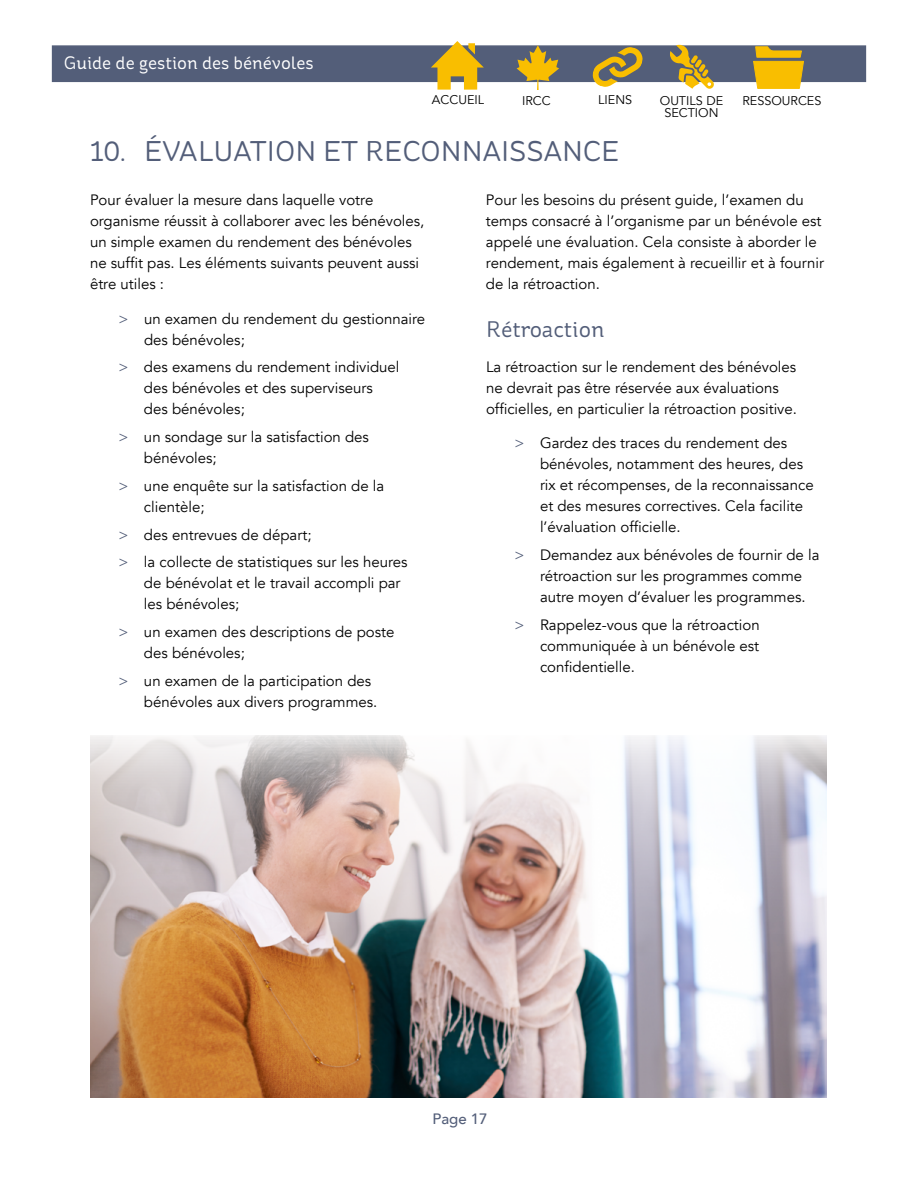
<style>
.page{position:relative;width:918px;height:1188px;background:#fff}
.page>*{position:absolute;margin:0;border:0;box-sizing:border-box;transform-origin:0 0}
.t1{font:28.5px "St Ryde";color:#535e79}
.t2{font:22.5px "St Ryde";color:#535e79}
.t3{font:18px "St Ryde";color:#fff}
.t4{font:15px/21px "Avenir";color:#000}
.t5{font:500 15px "Avenir";color:#535e79}
.t6{font:12.6px "Avenir";color:#000}
.s1{color:#535e79}
</style>
<div class="page">
<div style="left:52px;top:45px;width:814px;height:37px;background:#535e79;border:2px solid #535e79"></div>
<svg style="left:753px;top:46px;width:51px;height:43px"></svg>
<svg style="left:517px;top:45px;width:42px;height:45px"></svg>
<svg style="left:591px;top:45px;width:53px;height:42px"></svg>
<svg style="left:431px;top:41px;width:53px;height:49px"></svg>
<svg style="left:670px;top:45px;width:44px;height:44px"></svg>
<img style="left:90px;top:735px;width:737px;height:363px">
<p class="t3" style="left:64px;top:52px;width:252px">Guide de gestion des bénévoles</p>
<p class="t6" style="left:432px;top:92px;width:54px">ACCUEIL</p>
<p class="t6" style="left:522px;top:93px;width:30px">IRCC</p>
<p class="t6" style="left:598px;top:92px;width:35px">LIENS</p>
<p class="t6" style="left:660px;top:93px;width:65px">OUTILS DE</p>
<p class="t6" style="left:742px;top:93px;width:80px">RESSOURCES</p>
<p class="t6" style="left:664px;top:105px;width:56px">SECTION</p>
<h1 class="t1" style="left:90px;top:135px;width:531px">10. ÉVALUATION ET RECONNAISSANCE</h1>
<p class="t4" style="left:90px;top:190px;width:336px">Pour évaluer la mesure dans laquelle votre organisme réussit à collaborer avec les bénévoles, un simple examen du rendement des bénévoles ne suffit pas. Les éléments suivants peuvent aussi être utiles :</p>
<p class="t4" style="left:144px;top:308px;width:283px;text-indent:-26px"><span class="s1">&gt;</span> un examen du rendement du gestionnaire des bénévoles;</p>
<p class="t4" style="left:144px;top:357px;width:257px;text-indent:-26px"><span class="s1">&gt;</span> des examens du rendement individuel des bénévoles et des superviseurs des bénévoles;</p>
<p class="t4" style="left:144px;top:427px;width:227px;text-indent:-26px"><span class="s1">&gt;</span> un sondage sur la satisfaction des bénévoles;</p>
<p class="t4" style="left:144px;top:475px;width:242px;text-indent:-26px"><span class="s1">&gt;</span> une enquête sur la satisfaction de la clientèle;</p>
<p class="t4" style="left:118px;top:521px;width:291px;line-height:27.8px"><span class="s1">&gt;</span> des entrevues de départ;<br><span class="s1">&gt;</span> la collecte de statistiques sur les heures</p>
<p class="t4" style="left:144px;top:573px;width:258px">de bénévolat et le travail accompli par les bénévoles;</p>
<p class="t4" style="left:144px;top:622px;width:252px;text-indent:-26px"><span class="s1">&gt;</span> un examen des descriptions de poste des bénévoles;</p>
<p class="t4" style="left:144px;top:670px;width:235px;text-indent:-26px"><span class="s1">&gt;</span> un examen de la participation des bénévoles aux divers programmes.</p>
<p class="t4" style="left:486px;top:190px;width:339px">Pour les besoins du présent guide, l’examen du temps consacré à l’organisme par un bénévole est appelé une évaluation. Cela consiste à aborder le rendement, mais également à recueillir et à fournir de la rétroaction.</p>
<h2 class="t2" style="left:486px;top:316px;width:120px">Rétroaction</h2>
<p class="t4" style="left:486px;top:356px;width:313px">La rétroaction sur le rendement des bénévoles ne devrait pas être réservée aux évaluations officielles, en particulier la rétroaction positive.</p>
<p class="t4" style="left:540px;top:433px;width:275px;text-indent:-26px"><span class="s1">&gt;</span> Gardez des traces du rendement des bénévoles, notamment des heures, des rix et récompenses, de la reconnaissance et des mesures correctives. Cela facilite l’évaluation officielle.</p>
<p class="t4" style="left:540px;top:544px;width:281px;text-indent:-26px"><span class="s1">&gt;</span> Demandez aux bénévoles de fournir de la rétroaction sur les programmes comme autre moyen d’évaluer les programmes.</p>
<p class="t4" style="left:540px;top:614px;width:221px;text-align:justify;text-indent:-26px"><span class="s1">&gt;</span> Rappelez-vous que la rétroaction communiquée à un bénévole est confidentielle.</p>
<p class="t5" style="left:433px;top:1105px;width:57px">Page 17</p>
</div>
